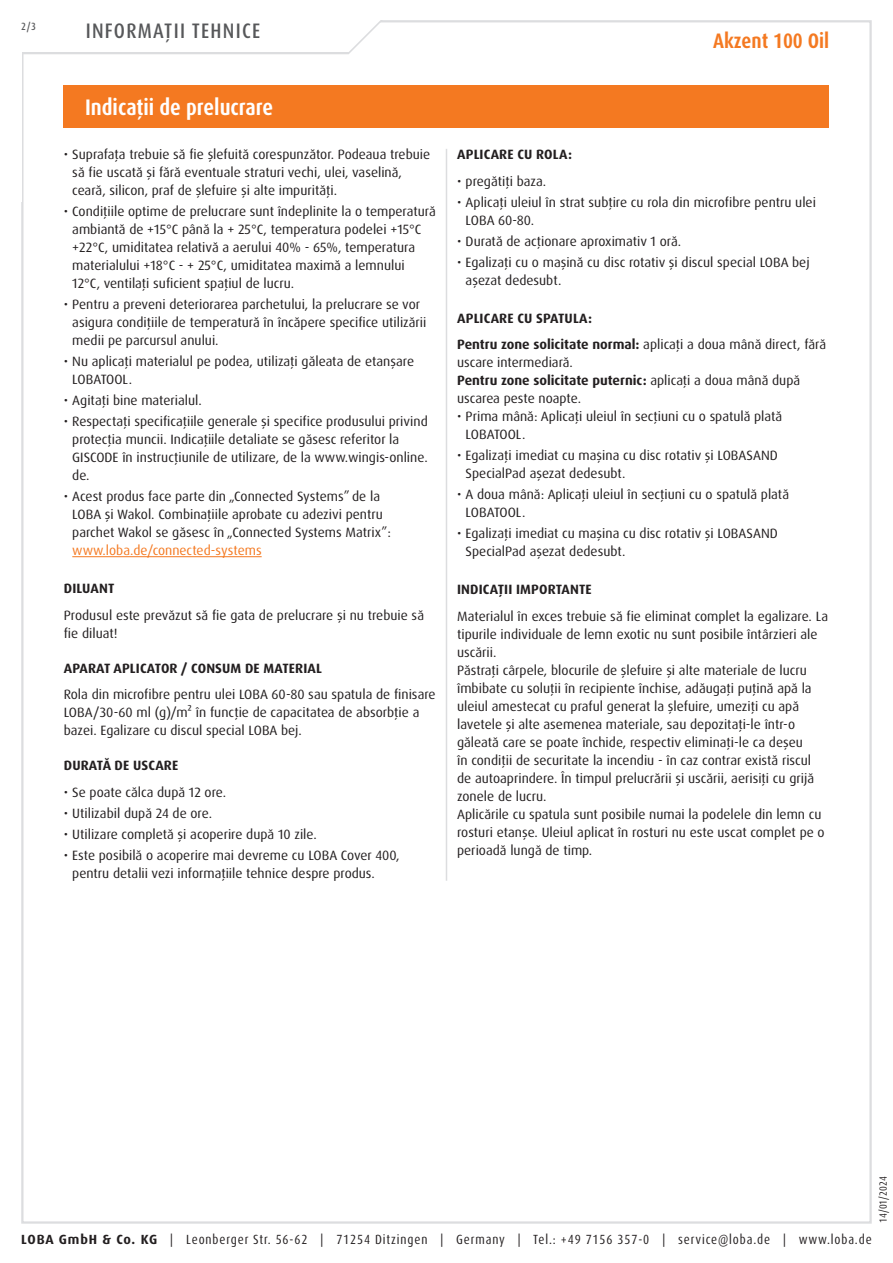
<style>
.page{position:relative;width:893px;height:1263px;background:#fff}
.page>*{position:absolute;margin:0;border:0;box-sizing:border-box;transform-origin:0 0}
.Abschnitt{font:700 condensed 22.5px "Dax Pro";color:#fff}
.t1{font:500 condensed 21px "Dax Pro";letter-spacing:.06em;color:#57585a}
.t2{font:700 condensed 21px "Dax Pro";color:#f47921}
.Text{font:13.5px/18px "Dax Pro";color:#231f20}
.t3{font:700 13.5px "Dax Pro";letter-spacing:.01em;color:#231f20}
.t4{font:condensed 13.35px "Dax Pro";letter-spacing:.065em;color:#231f20}
.t5{font:condensed 10.5px "Dax Pro";color:#231f20}
.t6{font:500 condensed 10.5px "Dax Pro";color:#57585a}
.s1{color:#f47921}
.s2{font-weight:700}
.s3{font-weight:700;font-stretch:normal}
</style>
<div class="page">
<svg style="left:22px;top:20px;width:410px;height:35px"></svg>
<div style="left:64px;top:85px;width:765px;height:43px;background:#f47921"></div>
<hr style="left:72px;top:556px;width:190px;height:1px;background:#f47921">
<hr style="left:446px;top:149px;width:1px;height:732px;background:#dcdddf">
<p class="t6" style="left:21px;top:19px;width:16px">2/3</p>
<h2 class="t1" style="left:86px;top:17px;width:176px">INFORMAŢII TEHNICE</h2>
<p class="Abschnitt" style="left:85px;top:93px;width:190px">Indicaţii de prelucrare</p>
<p class="Text" style="left:72px;top:146px;width:359px;text-indent:-9px">• Suprafața trebuie să fie șlefuită corespunzător. Podeaua trebuie să fie uscată şi fără eventuale straturi vechi, ulei, vaselină, ceară, silicon, praf de şlefuire şi alte impurităţi.</p>
<p class="Text" style="left:72px;top:203px;width:365px;text-indent:-9px">• Condițiile optime de prelucrare sunt îndeplinite la o temperatură ambiantă de +15°C până la + 25°C, temperatura podelei +15°C +22°C, umiditatea relativă a aerului 40% - 65%, temperatura materialului +18°C - + 25°C, umiditatea maximă a lemnului 12°C, ventilați suficient spațiul de lucru.</p>
<p class="Text" style="left:72px;top:296px;width:356px;text-indent:-9px">• Pentru a preveni deteriorarea parchetului, la prelucrare se vor asigura condițiile de temperatură în încăpere specifice utilizării medii pe parcursul anului.</p>
<p class="Text" style="left:72px;top:353px;width:343px;text-indent:-9px">• Nu aplicaţi materialul pe podea, utilizaţi găleata de etanşare<br>LOBATOOL.</p>
<p class="Text" style="left:64px;top:392px;width:140px">• Agitaţi bine materialul.</p>
<p class="Text" style="left:72px;top:413px;width:357px;text-indent:-9px">• Respectaţi specificaţiile generale şi specifice produsului privind protecţia muncii. Indicaţiile detaliate se găsesc referitor la GISCODE în instrucţiunile de utilizare, de la www.wingis-online. de.</p>
<p class="Text" style="left:72px;top:488px;width:320px;text-indent:-9px">• Acest produs face parte din „Connected Systems” de la LOBA și Wakol. Combinațiile aprobate cu adezivi pentru parchet Wakol se găsesc în „Connected Systems Matrix”: <span class="s1">www.loba.de/connected-systems</span></p>
<p class="t3" style="left:64px;top:580px;width:52px">DILUANT</p>
<p class="Text" style="left:64px;top:606px;width:362px">Produsul este prevăzut să fie gata de prelucrare şi nu trebuie să fie diluat!</p>
<p class="t3" style="left:64px;top:659px;width:260px">APARAT APLICATOR / CONSUM DE MATERIAL</p>
<p class="Text" style="left:64px;top:686px;width:373px">Rola din microfibre pentru ulei LOBA 60-80 sau spatula de finisare<br>LOBA/30-60 ml (g)/m² în funcţie de capacitatea de absorbţie a bazei. Egalizare cu discul special LOBA bej.</p>
<p class="t3" style="left:64px;top:757px;width:116px">DURATĂ DE USCARE</p>
<p class="Text" style="left:64px;top:783px;width:164px">• Se poate călca după 12 ore.</p>
<p class="Text" style="left:64px;top:804px;width:150px">• Utilizabil după 24 de ore.</p>
<p class="Text" style="left:64px;top:825px;width:255px">• Utilizare completă şi acoperire după 10 zile.</p>
<p class="Text" style="left:72px;top:846px;width:329px;text-indent:-9px">• Este posibilă o acoperire mai devreme cu LOBA Cover 400, pentru detalii vezi informaţiile tehnice despre produs.</p>
<h2 class="t2" style="left:713px;top:28px;width:118px">Akzent 100 Oil</h2>
<p class="t3" style="left:457px;top:146px;width:116px">APLICARE CU ROLA:</p>
<p class="Text" style="left:457px;top:172px;width:91px">• pregătiţi baza.</p>
<p class="Text" style="left:466px;top:193px;width:352px;text-indent:-9px">• Aplicaţi uleiul în strat subţire cu rola din microfibre pentru ulei<br>LOBA 60-80.</p>
<p class="Text" style="left:457px;top:232px;width:226px">• Durată de acţionare aproximativ 1 oră.</p>
<p class="Text" style="left:466px;top:253px;width:346px;text-indent:-9px">• Egalizaţi cu o maşină cu disc rotativ şi discul special LOBA bej aşezat dedesubt.</p>
<p class="t3" style="left:457px;top:309px;width:137px">APLICARE CU SPATULA:</p>
<p class="Text" style="left:457px;top:336px;width:370px"><span class="s2">Pentru zone solicitate normal:</span> aplicaţi a doua mână direct, fără uscare intermediară.</p>
<p class="Text" style="left:457px;top:372px;width:345px"><span class="s2">Pentru zone solicitate puternic:</span> aplicaţi a doua mână după uscarea peste noapte.</p>
<p class="Text" style="left:466px;top:408px;width:318px;text-indent:-9px">• Prima mână: Aplicaţi uleiul în secţiuni cu o spatulă plată<br>LOBATOOL.</p>
<p class="Text" style="left:466px;top:447px;width:314px;text-indent:-9px">• Egalizaţi imediat cu maşina cu disc rotativ şi LOBASAND<br>SpecialPad aşezat dedesubt.</p>
<p class="Text" style="left:466px;top:486px;width:325px;text-indent:-9px">• A doua mână: Aplicaţi uleiul în secţiuni cu o spatulă plată<br>LOBATOOL.</p>
<p class="Text" style="left:466px;top:525px;width:314px;text-indent:-9px">• Egalizaţi imediat cu maşina cu disc rotativ şi LOBASAND<br>SpecialPad aşezat dedesubt.</p>
<p class="t3" style="left:457px;top:581px;width:136px">INDICAŢII IMPORTANTE</p>
<p class="Text" style="left:457px;top:607px;width:372px">Materialul în exces trebuie să fie eliminat complet la egalizare. La tipurile individuale de lemn exotic nu sunt posibile întârzieri ale uscării.</p>
<p class="Text" style="left:457px;top:661px;width:358px">Păstrați cârpele, blocurile de șlefuire și alte materiale de lucru îmbibate cu soluții în recipiente închise, adăugați puțină apă la uleiul amestecat cu praful generat la șlefuire, umeziți cu apă lavetele și alte asemenea materiale, sau depozitați-le într-o găleată care se poate închide, respectiv eliminați-le ca deșeu în condiții de securitate la incendiu - în caz contrar există riscul de autoaprindere. În timpul prelucrării și uscării, aerisiți cu grijă zonele de lucru.</p>
<p class="Text" style="left:457px;top:805px;width:369px">Aplicările cu spatula sunt posibile numai la podelele din lemn cu rosturi etanşe. Uleiul aplicat în rosturi nu este uscat complet pe o perioadă lungă de timp.</p>
<p class="t5" style="left:876px;top:1222px;width:48px;rotate:-90deg">14/01/2024</p>
<p class="t4" style="left:21px;top:1230px;width:852px"><span class="s3">LOBA GmbH &amp; Co. KG</span> | Leonberger Str. 56-62 | 71254 Ditzingen | Germany | Tel.: +49 7156 357-0 | service@loba.de | www.loba.de</p>
</div>
